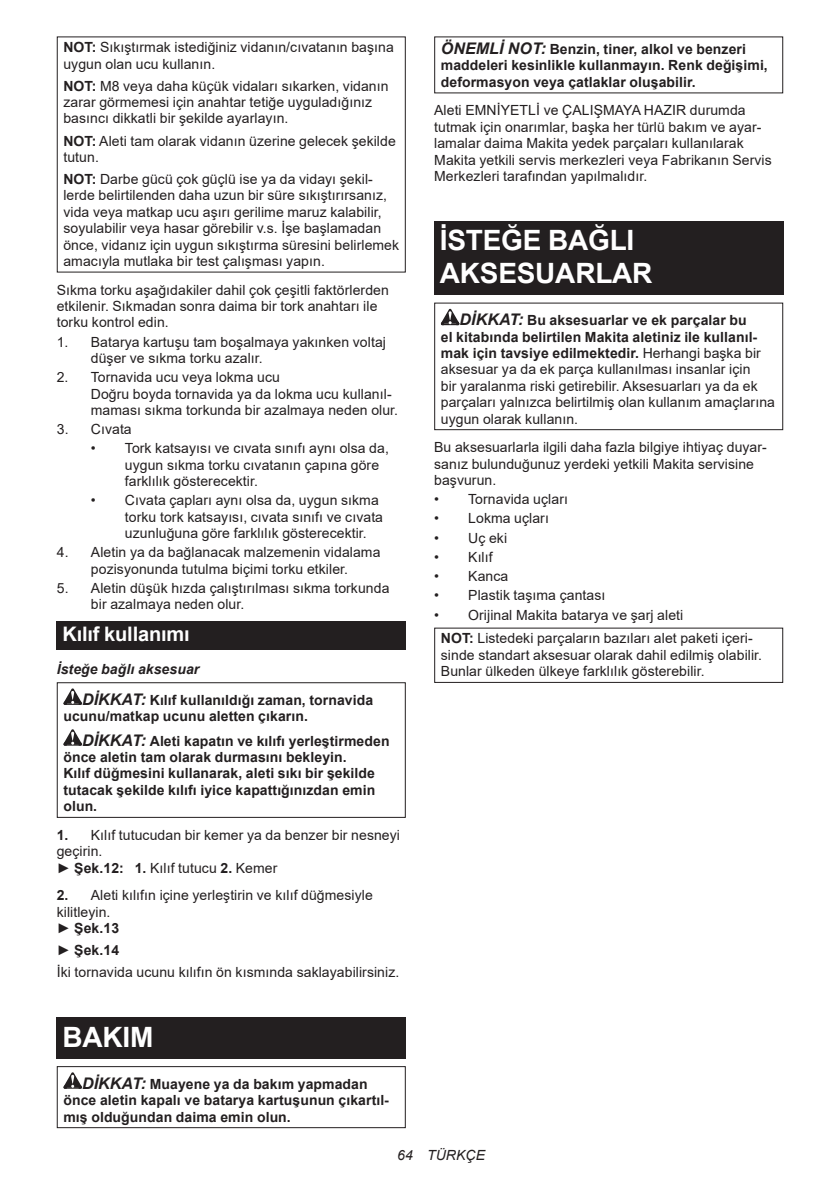
<style>
.page{position:relative;width:840px;height:1191px;background:#fff}
.page>*{position:absolute;margin:0;border:0;box-sizing:border-box;transform-origin:0 0}
.t1{font:700 28px/32.8px "Arial";letter-spacing:-.01em;color:#fff}
.t2{font:700 20px "Arial";letter-spacing:-.01em;color:#fff}
.t3{font:14px/16.4px "Arial";letter-spacing:.005em;color:#231f20}
.t4{font:700 14px/16.4px "Arial";letter-spacing:.005em;color:#231f20}
.t5{font:italic 14px "Arial";letter-spacing:.005em;color:#231f20}
.s1{font-weight:700}
.s2{font-style:italic}
.s3{font-style:italic;font-size:16px}
.s4{font-weight:700;font-style:italic;font-size:16px}
</style>
<div class="page">
<div style="left:57px;top:621px;width:348px;height:28px;background:#231f20"></div>
<svg style="left:63px;top:688px;width:19px;height:17px"></svg>
<svg style="left:63px;top:729px;width:19px;height:16px"></svg>
<div style="left:57px;top:682px;width:348px;height:136px;border:1px solid #231f20"></div>
<div style="left:57px;top:1017px;width:348px;height:41px;background:#231f20"></div>
<svg style="left:63px;top:1072px;width:19px;height:16px"></svg>
<div style="left:57px;top:1066px;width:348px;height:62px;border:1px solid #231f20"></div>
<div style="left:434px;top:221px;width:348px;height:73px;background:#231f20"></div>
<svg style="left:440px;top:309px;width:19px;height:16px"></svg>
<div style="left:434px;top:302px;width:348px;height:128px;border:1px solid #231f20"></div>
<div style="left:434px;top:627px;width:348px;height:56px;border:1px solid #231f20"></div>
<p class="t3" style="left:63px;top:39px;width:332px"><span class="s1">NOT:</span> Sıkıştırmak istediğiniz vidanın/cıvatanın başına uygun olan ucu kullanın.</p>
<p class="t3" style="left:63px;top:77px;width:326px"><span class="s1">NOT:</span> M8 veya daha küçük vidaları sıkarken, vidanın zarar görmemesi için anahtar tetiğe uyguladığınız basıncı dikkatli bir şekilde ayarlayın.</p>
<p class="t3" style="left:63px;top:132px;width:334px"><span class="s1">NOT:</span> Aleti tam olarak vidanın üzerine gelecek şekilde tutun.</p>
<p class="t3" style="left:63px;top:171px;width:337px"><span class="s1">NOT:</span> Darbe gücü çok güçlü ise ya da vidayı şekil&shy;lerde belirtilenden daha uzun bir süre sıkıştırırsanız, vida veya matkap ucu aşırı gerilime maruz kalabilir, soyulabilir veya hasar görebilir v.s. İşe başlamadan önce, vidanız için uygun sıkıştırma süresini belirlemek amacıyla mutlaka bir test çalışması yapın.</p>
<p class="t3" style="left:57px;top:281px;width:333px">Sıkma torku aşağıdakiler dahil çok çeşitli faktörlerden etkilenir. Sıkmadan sonra daima bir tork anahtarı ile torku kontrol edin.</p>
<p class="t3" style="left:91px;top:333px;width:296px;text-indent:-34px">1. Batarya kartuşu tam boşalmaya yakınken voltaj düşer ve sıkma torku azalır.</p>
<p class="t3" style="left:91px;top:369px;width:308px;text-indent:-34px">2. Tornavida ucu veya lokma ucu<br>Doğru boyda tornavida ya da lokma ucu kullanıl&shy;maması sıkma torkunda bir azalmaya neden olur.</p>
<p class="t3" style="left:57px;top:421px;width:76px">3. Cıvata</p>
<p class="t3" style="left:125px;top:440px;width:265px;text-indent:-34px">• Tork katsayısı ve cıvata sınıfı aynı olsa da, uygun sıkma torku cıvatanın çapına göre farklılık gösterecektir.</p>
<p class="t3" style="left:125px;top:492px;width:259px;text-indent:-34px">• Cıvata çapları aynı olsa da, uygun sıkma torku tork katsayısı, cıvata sınıfı ve cıvata uzunluğuna göre farklılık gösterecektir.</p>
<p class="t3" style="left:57px;top:544px;width:325px;text-align:center">4. Aletin ya da bağlanacak malzemenin vidalama pozisyonunda tutulma biçimi torku etkiler.</p>
<p class="t3" style="left:91px;top:580px;width:300px;text-indent:-34px">5. Aletin düşük hızda çalıştırılması sıkma torkunda bir azalmaya neden olur.</p>
<h2 class="t2" style="left:62px;top:619px;width:129px">Kılıf kullanımı</h2>
<p class="t4" style="left:82px;top:654px;width:292px;line-height:30.6px;text-indent:-25px"><span class="s2">İsteğe bağlı aksesuar<br></span><span class="s3">DİKKAT:</span> Kılıf kullanıldığı zaman, tornavida</p>
<p class="t4" style="left:82px;top:704px;width:309px;line-height:24.4px;text-indent:-19px">ucunu/matkap ucunu aletten çıkarın.<br><span class="s3">DİKKAT:</span> Aleti kapatın ve kılıfı yerleştirmeden</p>
<p class="t4" style="left:63px;top:749px;width:313px">önce aletin tam olarak durmasını bekleyin.<br>Kılıf düğmesini kullanarak, aleti sıkı bir şekilde tutacak şekilde kılıfı iyice kapattığınızdan emin olun.</p>
<p class="t3" style="left:57px;top:826px;width:344px"><span class="s1">1.</span> Kılıf tutucudan bir kemer ya da benzer bir nesneyi geçirin.<br>► <span class="s1">Şek.12: 1.</span> Kılıf tutucu <span class="s1">2.</span> Kemer</p>
<p class="t3" style="left:57px;top:887px;width:317px"><span class="s1">2.</span> Aleti kılıfın içine yerleştirin ve kılıf düğmesiyle kilitleyin.<br>► <span class="s1">Şek.13</span></p>
<p class="t3" style="left:57px;top:939px;width:344px;line-height:22px">► <span class="s1">Şek.14<br></span>İki tornavida ucunu kılıfın ön kısmında saklayabilirsiniz.</p>
<h1 class="t1" style="left:62px;top:1020px;width:92px">BAKIM</h1>
<p class="t4" style="left:63px;top:1075px;width:327px;text-indent:19px"><span class="s3">DİKKAT:</span> Muayene ya da bakım yapmadan önce aletin kapalı ve batarya kartuşunun çıkartıl&shy;mış olduğundan daima emin olun.</p>
<p class="t4" style="left:440px;top:41px;width:328px"><span class="s3">ÖNEMLİ NOT:</span> Benzin, tiner, alkol ve benzeri maddeleri kesinlikle kullanmayın. Renk değişimi, deformasyon veya çatlaklar oluşabilir.</p>
<p class="t3" style="left:434px;top:102px;width:339px">Aleti EMNİYETLİ ve ÇALIŞMAYA HAZIR durumda tutmak için onarımlar, başka her türlü bakım ve ayar&shy;lamalar daima Makita yedek parçaları kullanılarak Makita yetkili servis merkezleri veya Fabrikanın Servis Merkezleri tarafından yapılmalıdır.</p>
<h1 class="t1" style="left:439px;top:224px;width:214px">İSTEĞE BAĞLI<br>AKSESUARLAR</h1>
<p class="t3" style="left:440px;top:312px;width:335px;text-indent:19px"><span class="s4">DİKKAT:</span> <span class="s1">Bu aksesuarlar ve ek parçalar bu<br>el kitabında belirtilen Makita aletiniz ile kullanıl&shy;mak için tavsiye edilmektedir.</span> Herhangi başka bir aksesuar ya da ek parça kullanılması insanlar için<br>bir yaralanma riski getirebilir. Aksesuarları ya da ek parçaları yalnızca belirtilmiş olan kullanım amaçlarına uygun olarak kullanın.</p>
<p class="t3" style="left:434px;top:439px;width:334px">Bu aksesuarlarla ilgili daha fazla bilgiye ihtiyaç duyar&shy;sanız bulunduğunuz yerdeki yetkili Makita servisine başvurun.</p>
<p class="t3" style="left:434px;top:491px;width:135px">• Tornavida uçları</p>
<p class="t3" style="left:434px;top:510px;width:116px">• Lokma uçları</p>
<p class="t3" style="left:434px;top:529px;width:74px">• Uç eki</p>
<p class="t3" style="left:434px;top:548px;width:60px">• Kılıf</p>
<p class="t3" style="left:434px;top:568px;width:76px">• Kanca</p>
<p class="t3" style="left:434px;top:587px;width:173px">• Plastik taşıma çantası</p>
<p class="t3" style="left:440px;top:602px;width:313px;line-height:23.8px;text-indent:-7px">• Orijinal Makita batarya ve şarj aleti<br><span class="s1">NOT:</span> Listedeki parçaların bazıları alet paketi içeri-</p>
<p class="t3" style="left:440px;top:646px;width:322px">sinde standart aksesuar olarak dahil edilmiş olabilir.<br>Bunlar ülkeden ülkeye farklılık gösterebilir.</p>
<p class="t5" style="left:397px;top:1146px;width:89px">64 TÜRKÇE</p>
</div>
